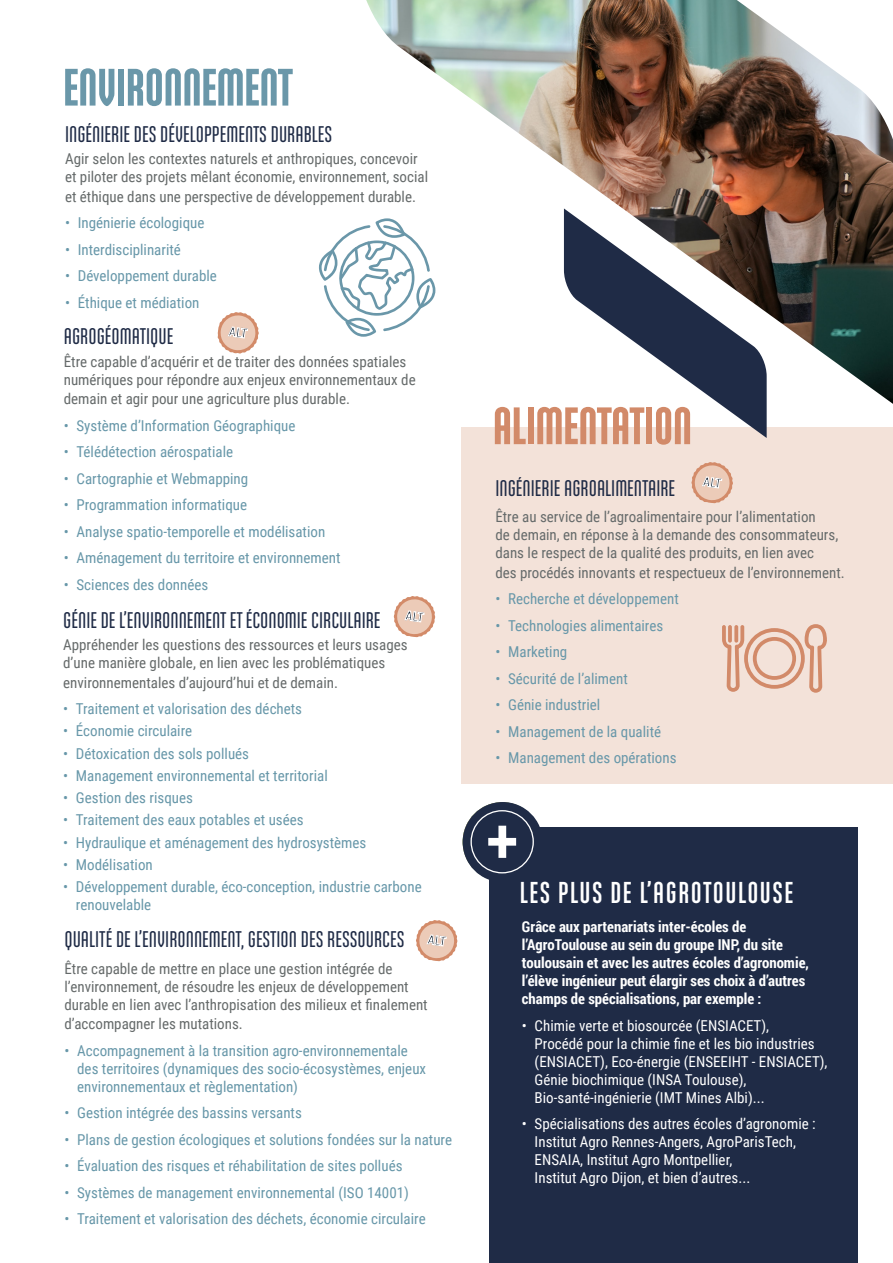
<style>
.page{position:relative;width:893px;height:1263px;background:#fff}
.page>*{position:absolute;margin:0;border:0;box-sizing:border-box;transform-origin:0 0}
.t1{font:900 52.5px "Ando";letter-spacing:-.01em;color:#6a97a9}
.t2{font:900 52.5px "Ando";letter-spacing:-.01em;color:#d28a69}
.t3{font:700 30px "Ando";letter-spacing:.05em;color:#fff}
.t4{font:600 22.5px "Ando";color:#1f2b46}
.t5{font:15px/18px "Roboto Condensed";color:#6797a9}
.t6{font:15px/18px "Roboto Condensed";color:#656a6a}
.t7{font:15px/18px "Roboto Condensed";color:#fff}
.t8{font:700 15px/18px "Roboto Condensed";color:#fff}
</style>
<div class="page">
<div style="left:463px;top:802px;width:80px;height:80px;background:#1f2b46;border-radius:50%"></div>
<div style="left:461px;top:427px;width:432px;height:357px;background:#f3e2d9"></div>
<div style="left:490px;top:827px;width:368px;height:436px;background:#1f2b46"></div>
<svg style="left:728px;top:410px;width:39px;height:28px"></svg>
<svg style="left:319px;top:229px;width:37px;height:106px"></svg>
<div style="left:470px;top:810px;width:64px;height:63px;border:1px solid #fff;border-radius:50%"></div>
<svg style="left:488px;top:826px;width:28px;height:32px"></svg>
<img style="left:366px;top:0;width:527px;height:404px">
<svg style="left:722px;top:624px;width:105px;height:69px"></svg>
<svg style="left:416px;top:920px;width:42px;height:42px"></svg>
<svg style="left:691px;top:462px;width:42px;height:42px"></svg>
<svg style="left:217px;top:312px;width:42px;height:42px"></svg>
<svg style="left:394px;top:596px;width:41px;height:42px"></svg>
<p class="t1" style="left:63px;top:60px;width:231px">ENVIRONNEMENT</p>
<p class="t4" style="left:65px;top:122px;width:269px">INGÉNIERIE DES DÉVELOPPEMENTS DURABLES</p>
<p class="t6" style="left:65px;top:149px;width:365px">Agir selon les contextes naturels et anthropiques, concevoir et piloter des projets mêlant économie, environnement, social</p>
<p class="t6" style="left:65px;top:187px;width:352px">et éthique dans une perspective de développement durable.</p>
<p class="t5" style="left:65px;top:213px;width:141px">• Ingénierie écologique</p>
<p class="t5" style="left:65px;top:240px;width:117px">• Interdisciplinarité</p>
<p class="t5" style="left:65px;top:266px;width:153px">• Développement durable</p>
<p class="t5" style="left:65px;top:293px;width:136px">• Éthique et médiation</p>
<p class="t4" style="left:64px;top:325px;width:111px">AGROGÉOMATIQUE</p>
<p class="t6" style="left:64px;top:352px;width:353px">Être capable d’acquérir et de traiter des données spatiales numériques pour répondre aux enjeux environnementaux de</p>
<p class="t6" style="left:64px;top:389px;width:288px">demain et agir pour une agriculture plus durable.</p>
<p class="t5" style="left:64px;top:416px;width:233px">• Système d’Information Géographique</p>
<p class="t5" style="left:64px;top:442px;width:171px">• Télédétection aérospatiale</p>
<p class="t5" style="left:64px;top:469px;width:186px">• Cartographie et Webmapping</p>
<p class="t5" style="left:64px;top:495px;width:185px">• Programmation informatique</p>
<p class="t5" style="left:64px;top:522px;width:263px">• Analyse spatio-temporelle et modélisation</p>
<p class="t5" style="left:64px;top:548px;width:278px">• Aménagement du territoire et environnement</p>
<p class="t5" style="left:64px;top:575px;width:146px">• Sciences des données</p>
<p class="t4" style="left:63px;top:608px;width:319px">GÉNIE DE L’ENVIRONNEMENT ET ÉCONOMIE CIRCULAIRE</p>
<p class="t6" style="left:63px;top:635px;width:346px">Appréhender les questions des ressources et leurs usages d’une manière globale, en lien avec les problématiques</p>
<p class="t6" style="left:63px;top:673px;width:276px">environnementales d’aujourd’hui et de demain.</p>
<p class="t5" style="left:63px;top:699px;width:240px">• Traitement et valorisation des déchets</p>
<p class="t5" style="left:63px;top:721px;width:130px">• Économie circulaire</p>
<p class="t5" style="left:63px;top:744px;width:187px">• Détoxication des sols pollués</p>
<p class="t5" style="left:63px;top:766px;width:266px">• Management environnemental et territorial</p>
<p class="t5" style="left:63px;top:788px;width:131px">• Gestion des risques</p>
<p class="t5" style="left:63px;top:810px;width:242px">• Traitement des eaux potables et usées</p>
<p class="t5" style="left:63px;top:833px;width:305px">• Hydraulique et aménagement des hydrosystèmes</p>
<p class="t5" style="left:63px;top:855px;width:91px">• Modélisation</p>
<p class="t5" style="left:76px;top:877px;width:347px;text-indent:-13px">• Développement durable, éco-conception, industrie carbone renouvelable</p>
<p class="t4" style="left:64px;top:928px;width:342px">QUALITÉ DE L’ENVIRONNEMENT, GESTION DES RESSOURCES</p>
<p class="t6" style="left:64px;top:959px;width:365px">Être capable de mettre en place une gestion intégrée de l’environnement, de résoudre les enjeux de développement durable en lien avec l’anthropisation des milieux et finalement</p>
<p class="t6" style="left:64px;top:1014px;width:180px">d’accompagner les mutations.</p>
<p class="t5" style="left:77px;top:1041px;width:350px;text-indent:-13px">• Accompagnement à la transition agro-environnementale des territoires (dynamiques des socio-écosystèmes, enjeux environnementaux et règlementation)</p>
<p class="t5" style="left:64px;top:1103px;width:239px">• Gestion intégrée des bassins versants</p>
<p class="t5" style="left:64px;top:1130px;width:389px">• Plans de gestion écologiques et solutions fondées sur la nature</p>
<p class="t5" style="left:64px;top:1156px;width:340px">• Évaluation des risques et réhabilitation de sites pollués</p>
<p class="t5" style="left:64px;top:1183px;width:346px">• Systèmes de management environnemental (ISO 14001)</p>
<p class="t5" style="left:64px;top:1209px;width:363px">• Traitement et valorisation des déchets, économie circulaire</p>
<p class="t2" style="left:493px;top:398px;width:201px">ALIMENTATION</p>
<p class="t4" style="left:495px;top:476px;width:181px">INGÉNIERIE AGROALIMENTAIRE</p>
<p class="t6" style="left:495px;top:507px;width:344px">Être au service de l’agroalimentaire pour l’alimentation<br>de demain, en réponse à la demande des consommateurs, dans le respect de la qualité des produits, en lien avec</p>
<p class="t6" style="left:495px;top:563px;width:351px">des procédés innovants et respectueux de l’environnement.</p>
<p class="t5" style="left:495px;top:589px;width:185px">• Recherche et développement</p>
<p class="t5" style="left:495px;top:616px;width:169px">• Technologies alimentaires</p>
<p class="t5" style="left:495px;top:642px;width:73px">• Marketing</p>
<p class="t5" style="left:495px;top:669px;width:134px">• Sécurité de l’aliment</p>
<p class="t5" style="left:495px;top:695px;width:106px">• Génie industriel</p>
<p class="t5" style="left:495px;top:722px;width:167px">• Management de la qualité</p>
<p class="t5" style="left:495px;top:748px;width:183px">• Management des opérations</p>
<p class="t3" style="left:520px;top:877px;width:275px">LES PLUS DE L’AGROTOULOUSE</p>
<p class="t8" style="left:522px;top:917px;width:288px">Grâce aux partenariats inter-écoles de l’AgroToulouse au sein du groupe INP, du site toulousain et avec les autres écoles d’agronomie, l’élève ingénieur peut élargir ses choix à d’autres champs de spécialisations, par exemple :</p>
<p class="t7" style="left:535px;top:1016px;width:294px;text-indent:-13px">• Chimie verte et biosourcée (ENSIACET),<br>Procédé pour la chimie fine et les bio industries (ENSIACET), Eco-énergie (ENSEEIHT - ENSIACET), Génie biochimique (INSA Toulouse), Bio-santé-ingénierie (IMT Mines Albi)...</p>
<p class="t7" style="left:535px;top:1114px;width:283px;text-indent:-13px">• Spécialisations des autres écoles d’agronomie :<br>Institut Agro Rennes-Angers, AgroParisTech, ENSAIA, Institut Agro Montpellier,<br>Institut Agro Dijon, et bien d’autres...</p>
</div>
